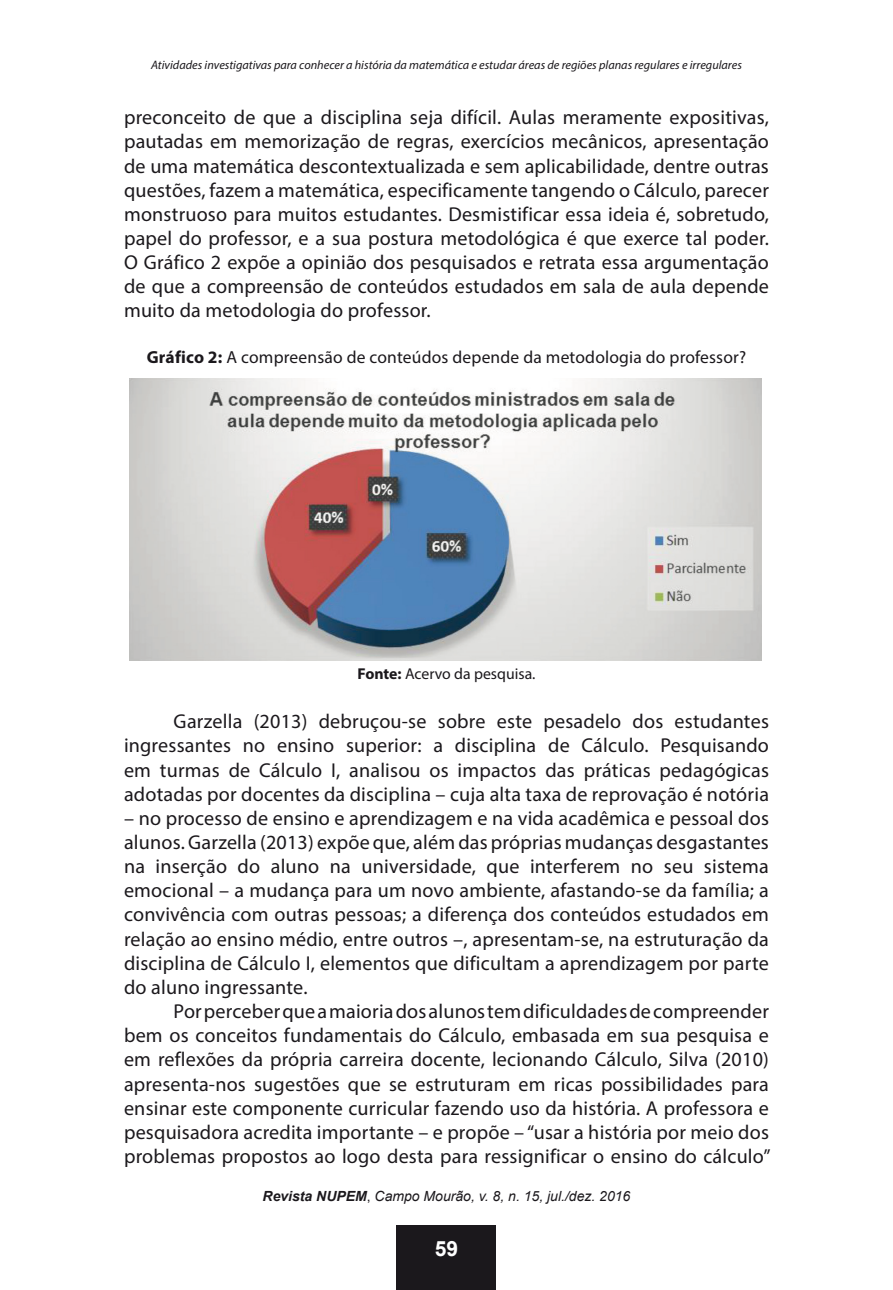
<style>
.page{position:relative;width:893px;height:1290px;background:#fff}
.page>*{position:absolute;margin:0;border:0;box-sizing:border-box;transform-origin:0 0}
.t1{font:700 21px "Arial";color:#fff}
.t2{font:20.12px/24.2px "Myriad Pro";letter-spacing:.01em;color:#1b181c;text-align:justify}
.t3{font:17.5px "Myriad Pro";letter-spacing:.01em;color:#1b181c}
.t4{font:15.75px "Myriad Pro";color:#1b181c}
.t5{font:italic 14px "Arial";color:#1b181c}
.t6{font:italic 12.25px "Myriad Pro";color:#1b181c}
.s1{font-weight:700}
.s2{font-style:normal}
</style>
<div class="page">
<div style="left:397px;top:1225px;width:99px;height:65px;background:#1b181c"></div>
<img style="left:130px;top:378px;width:632px;height:282px">
<p class="t6" style="left:151px;top:57px;width:592px">Atividades investigativas para conhecer a história da matemática e estudar áreas de regiões planas regulares e irregulares</p>
<p class="t2" style="left:124px;top:105px;width:646px">preconceito de que a disciplina seja difícil. Aulas meramente expositivas, pautadas em memorização de regras, exercícios mecânicos, apresentação de uma matemática descontextualizada e sem aplicabilidade, dentre outras questões, fazem a matemática, especificamente tangendo o Cálculo, parecer monstruoso para muitos estudantes. Desmistificar essa ideia é, sobretudo, papel do professor, e a sua postura metodológica é que exerce tal poder.<br>O Gráfico 2 expõe a opinião dos pesquisados e retrata essa argumentação de que a compreensão de conteúdos estudados em sala de aula depende muito da metodologia do professor.</p>
<p class="t3" style="left:147px;top:347px;width:601px"><span class="s1">Gráfico 2:</span> A compreensão de conteúdos depende da metodologia do professor?</p>
<p class="t4" style="left:357px;top:664px;width:180px"><span class="s1">Fonte:</span> Acervo da pesquisa.</p>
<p class="t2" style="left:124px;top:709px;width:646px;text-indent:50px">Garzella (2013) debruçou-se sobre este pesadelo dos estudantes ingressantes no ensino superior: a disciplina de Cálculo. Pesquisando em turmas de Cálculo I, analisou os impactos das práticas pedagógicas adotadas por docentes da disciplina – cuja alta taxa de reprovação é notória</p>
<p class="t2" style="left:124px;top:806px;width:646px">– no processo de ensino e aprendizagem e na vida acadêmica e pessoal dos alunos. Garzella (2013) expõe que, além das próprias mudanças desgastantes na inserção do aluno na universidade, que interferem no seu sistema emocional – a mudança para um novo ambiente, afastando-se da família; a convivência com outras pessoas; a diferença dos conteúdos estudados em relação ao ensino médio, entre outros –, apresentam-se, na estruturação da disciplina de Cálculo I, elementos que dificultam a aprendizagem por parte do aluno ingressante.</p>
<p class="t2" style="left:124px;top:999px;width:648px;text-indent:50px">Por perceber que a maioria dos alunos tem dificuldades de compreender bem os conceitos fundamentais do Cálculo, embasada em sua pesquisa e em reflexões da própria carreira docente, lecionando Cálculo, Silva (2010) apresenta-nos sugestões que se estruturam em ricas possibilidades para ensinar este componente curricular fazendo uso da história. A professora e pesquisadora acredita importante – e propõe – “usar a história por meio dos problemas propostos ao logo desta para ressignificar o ensino do cálculo”</p>
<p class="t5" style="left:263px;top:1187px;width:369px"><span class="s1">Revista NUPEM</span><span class="s2">,</span> Campo Mourão, v. 8, n. 15, jul./dez. 2016</p>
<p class="t1" style="left:435px;top:1234px;width:25px">59</p>
</div>
